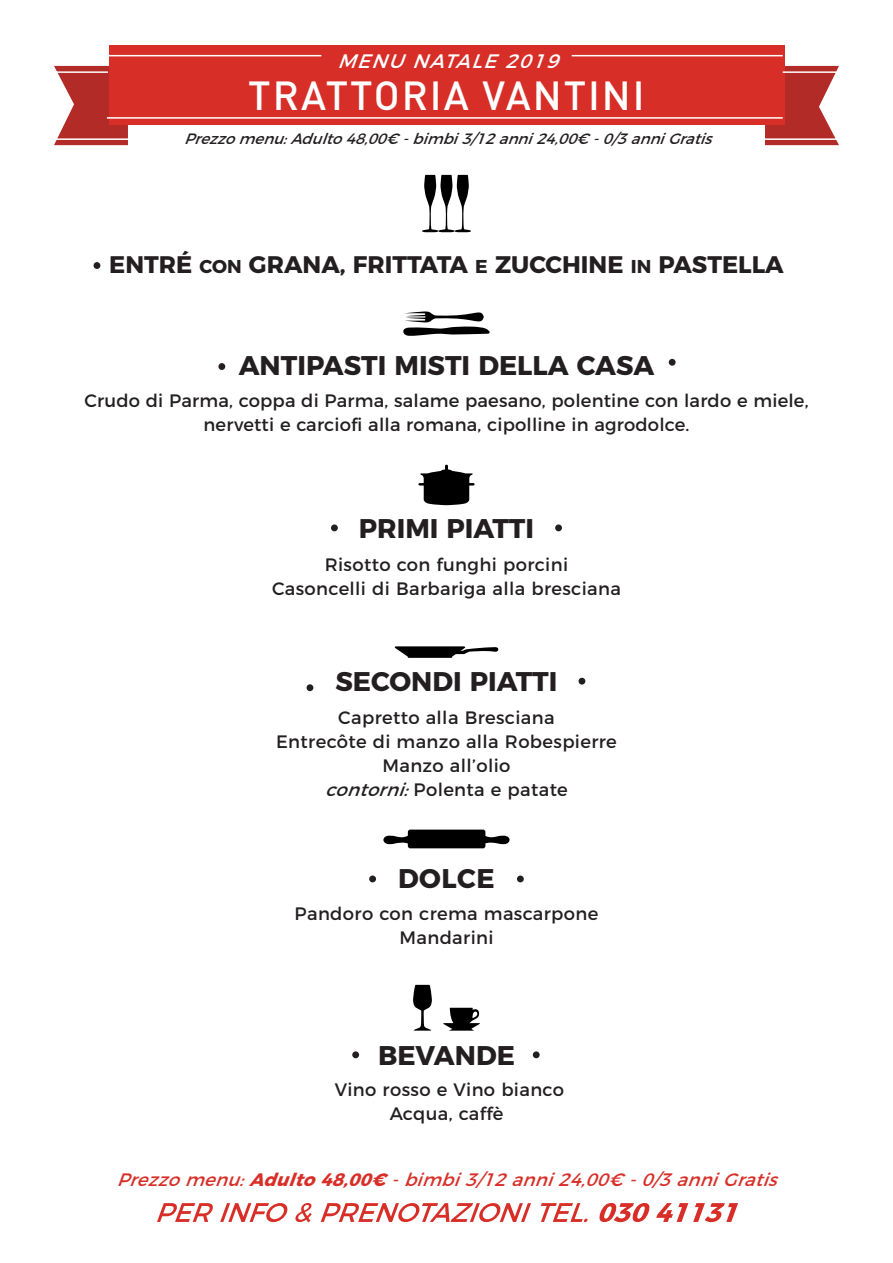
<style>
.page{position:relative;width:893px;height:1263px;background:#fff}
.page>*{position:absolute;margin:0;border:0;box-sizing:border-box;transform-origin:0 0}
.t1{font:500 40.05px "DIN";letter-spacing:.05em;color:#fff}
.t2{font:700 27px "Montserrat";color:#231f20}
.t3{font:700 24px "Montserrat";color:#231f20}
.t4{font:italic 19.5px "Montserrat";color:#fff}
.t5{font:18px/24px "Montserrat";letter-spacing:.02em;color:#231f20;text-align:center}
.t6{font:italic 18px "Montserrat";color:#d72e27}
.t7{font:italic 15px "Montserrat";color:#231f20}
.s1{font-size:18.6px}
.s2{font-style:italic}
.s3{font-weight:700}
</style>
<div class="page">
<svg style="left:54px;top:66px;width:74px;height:79px"></svg>
<svg style="left:765px;top:66px;width:74px;height:79px"></svg>
<div style="left:109px;top:45px;width:675px;height:80px;background:#d72e27"></div>
<hr style="left:783px;top:71px;width:53px;height:2px;background:#fff">
<hr style="left:56px;top:71px;width:52px;height:2px;background:#fff">
<hr style="left:763px;top:138px;width:75px;height:2px;background:#fff">
<hr style="left:56px;top:138px;width:73px;height:2px;background:#fff">
<hr style="left:109px;top:55px;width:212px;height:1px;background:#fff">
<hr style="left:572px;top:55px;width:211px;height:1px;background:#fff">
<hr style="left:107px;top:117px;width:676px;height:2px;background:#fff">
<svg style="left:157px;top:1203px;width:581px;height:19px"></svg>
<svg style="left:418px;top:465px;width:57px;height:40px"></svg>
<div style="left:555px;top:524px;width:7px;height:7px;background:#231f20;border-radius:50%"></div>
<div style="left:331px;top:524px;width:7px;height:7px;background:#231f20;border-radius:50%"></div>
<svg style="left:395px;top:646px;width:104px;height:12px"></svg>
<div style="left:578px;top:678px;width:7px;height:6px;background:#231f20;border-radius:50%"></div>
<div style="left:307px;top:684px;width:6px;height:7px;background:#231f20;border-radius:50%"></div>
<svg style="left:383px;top:830px;width:127px;height:18px"></svg>
<div style="left:517px;top:875px;width:7px;height:7px;background:#231f20;border-radius:50%"></div>
<div style="left:369px;top:875px;width:7px;height:7px;background:#231f20;border-radius:50%"></div>
<svg style="left:413px;top:985px;width:19px;height:46px"></svg>
<svg style="left:443px;top:1008px;width:37px;height:23px"></svg>
<div style="left:533px;top:1051px;width:7px;height:7px;background:#231f20;border-radius:50%"></div>
<div style="left:352px;top:1051px;width:7px;height:7px;background:#231f20;border-radius:50%"></div>
<div style="left:669px;top:359px;width:7px;height:7px;background:#231f20;border-radius:50%"></div>
<div style="left:94px;top:262px;width:6px;height:7px;background:#231f20;border-radius:50%"></div>
<svg style="left:422px;top:175px;width:49px;height:57px"></svg>
<svg style="left:403px;top:311px;width:87px;height:25px"></svg>
<div style="left:218px;top:363px;width:7px;height:7px;background:#231f20;border-radius:50%"></div>
<p class="t4" style="left:337px;top:45px;width:232px">MENU NATALE2019</p>
<p class="t1" style="left:248px;top:70px;width:398px">TRATTORIA VANTINI</p>
<p class="t7" style="left:184px;top:126px;width:536px">Prezzomenu:Adulto48,00€-bimbi3/12anni24,00€-0/3anniGratis</p>
<p class="t3" style="left:109px;top:244px;width:676px">ENTRÉ <span class="s1">CON</span> GRANA, FRITTATA <span class="s1">E</span> ZUCCHINE <span class="s1">IN</span> PASTELLA</p>
<p class="t2" style="left:239px;top:344px;width:417px">ANTIPASTI MISTI DELLA CASA</p>
<p class="t5" style="left:84px;top:387px;width:726px">Crudo di Parma, coppa di Parma, salame paesano, polentine con lardo e miele, nervetti e carciofi alla romana, cipolline in agrodolce.</p>
<p class="t2" style="left:359px;top:506px;width:177px">PRIMI PIATTI</p>
<p class="t5" style="left:325px;top:551px;width:245px">Risotto con funghi porcini</p>
<p class="t5" style="left:272px;top:575px;width:350px">Casoncelli di Barbariga alla bresciana</p>
<p class="t2" style="left:335px;top:659px;width:223px">SECONDI PIATTI</p>
<p class="t5" style="left:338px;top:704px;width:218px">Capretto alla Bresciana</p>
<p class="t5" style="left:276px;top:728px;width:342px">Entrecôte di manzo alla Robespierre</p>
<p class="t5" style="left:383px;top:752px;width:129px">Manzo all’olio</p>
<p class="t5" style="left:325px;top:776px;width:244px"><span class="s2">contorni:</span>Polenta e patate</p>
<p class="t2" style="left:398px;top:856px;width:98px">DOLCE</p>
<p class="t5" style="left:295px;top:900px;width:305px">Pandoro con crema mascarpone</p>
<p class="t5" style="left:399px;top:924px;width:96px">Mandarini</p>
<p class="t2" style="left:378px;top:1033px;width:138px">BEVANDE</p>
<p class="t5" style="left:335px;top:1076px;width:231px">Vino rosso e Vino bianco</p>
<p class="t5" style="left:390px;top:1100px;width:115px">Acqua, caffè</p>
<p class="t6" style="left:117px;top:1165px;width:671px">Prezzomenu:<span class="s3">Adulto48,00€</span>-bimbi3/12anni24,00€-0/3anniGratis</p>
</div>
